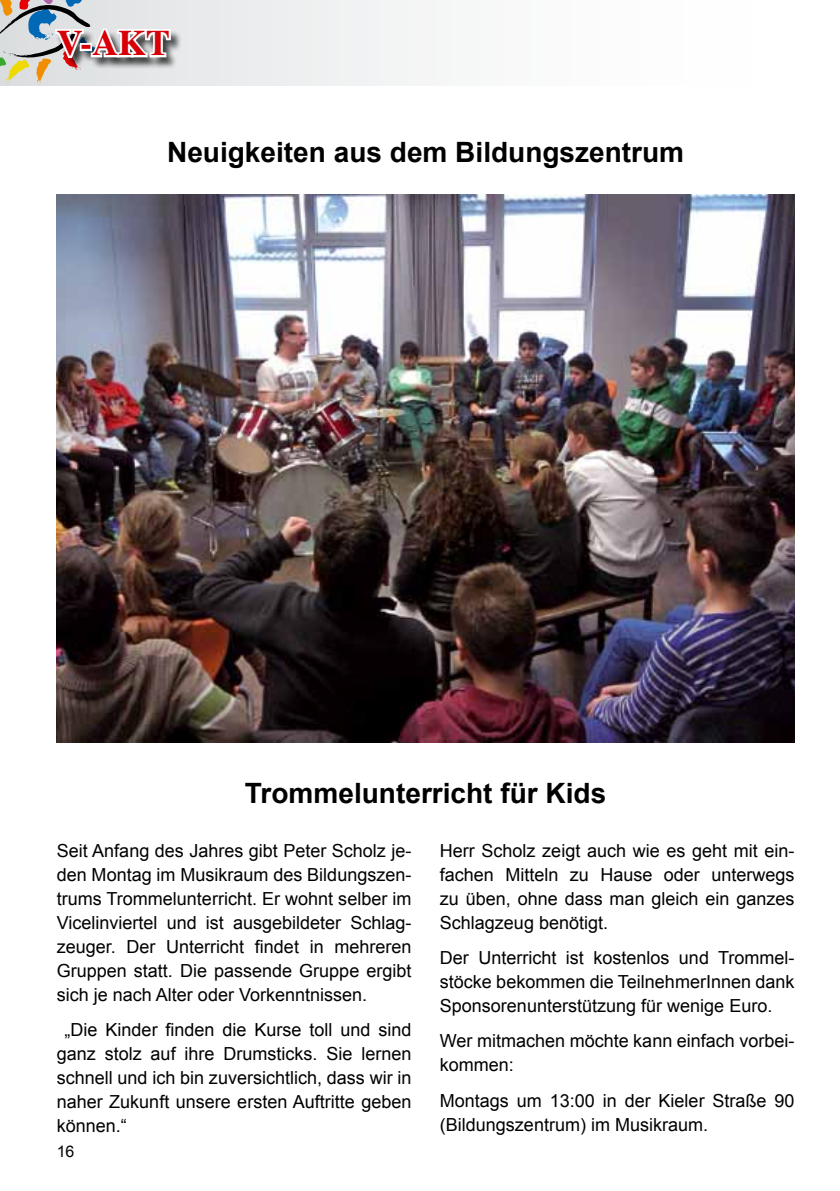
<style>
.page{position:relative;width:840px;height:1191px;background:#fff}
.page>*{position:absolute;margin:0;border:0;box-sizing:border-box;transform-origin:0 0}
.t1{font:700 36px "Times";color:#d70006}
.t2{font:700 28px "Arial";color:#000}
.t3{font:18px/24px "Arial";color:#000;text-align:justify}
.t4{font:16px "Arial";color:#000}
</style>
<div class="page">
<img style="left:57px;top:194px;width:737px;height:549px">
<div style="left:173px;top:0;width:251px;height:85px;background:#eef0f0"></div>
<div style="left:55px;top:30px;width:127px;height:39px;background:#000;opacity:.75"></div>
<svg style="left:0;top:0;width:173px;height:85px;background:#c7c8c5"></svg>
<h1 class="t1" style="left:57px;top:9px;width:115px">V-AKT</h1>
<h2 class="t2" style="left:167px;top:134px;width:518px">Neuigkeiten aus dem Bildungszentrum</h2>
<h2 class="t2" style="left:245px;top:774px;width:362px">Trommelunterricht für Kids</h2>
<p class="t3" style="left:57px;top:838px;width:356px">Seit Anfang des Jahres gibt Peter Scholz je&shy;den Montag im Musikraum des Bildungszen&shy;trums Trommelunterricht. Er wohnt selber im Vicelinviertel und ist ausgebildeter Schlag&shy;zeuger. Der Unterricht findet in mehreren Gruppen statt. Die passende Gruppe ergibt sich je nach Alter oder Vorkenntnissen.</p>
<p class="t3" style="left:57px;top:1018px;width:356px;text-indent:8px">„Die Kinder finden die Kurse toll und sind ganz stolz auf ihre Drumsticks. Sie lernen schnell und ich bin zuversichtlich, dass wir in naher Zukunft unsere ersten Auftritte geben können.“</p>
<p class="t4" style="left:57px;top:1141px;width:19px">16</p>
<p class="t3" style="left:439px;top:838px;width:356px">Herr Scholz zeigt auch wie es geht mit ein&shy;fachen Mitteln zu Hause oder unterwegs zu üben, ohne dass man gleich ein ganzes Schlagzeug benötigt.</p>
<p class="t3" style="left:439px;top:946px;width:356px">Der Unterricht ist kostenlos und Trommel&shy;stöcke bekommen die TeilnehmerInnen dank Sponsorenunterstützung für wenige Euro.</p>
<p class="t3" style="left:439px;top:1029px;width:356px">Wer mitmachen möchte kann einfach vorbei&shy;kommen:</p>
<p class="t3" style="left:439px;top:1088px;width:356px">Montags um 13:00 in der Kieler Straße 90 (Bildungszentrum) im Musikraum.</p>
</div>
